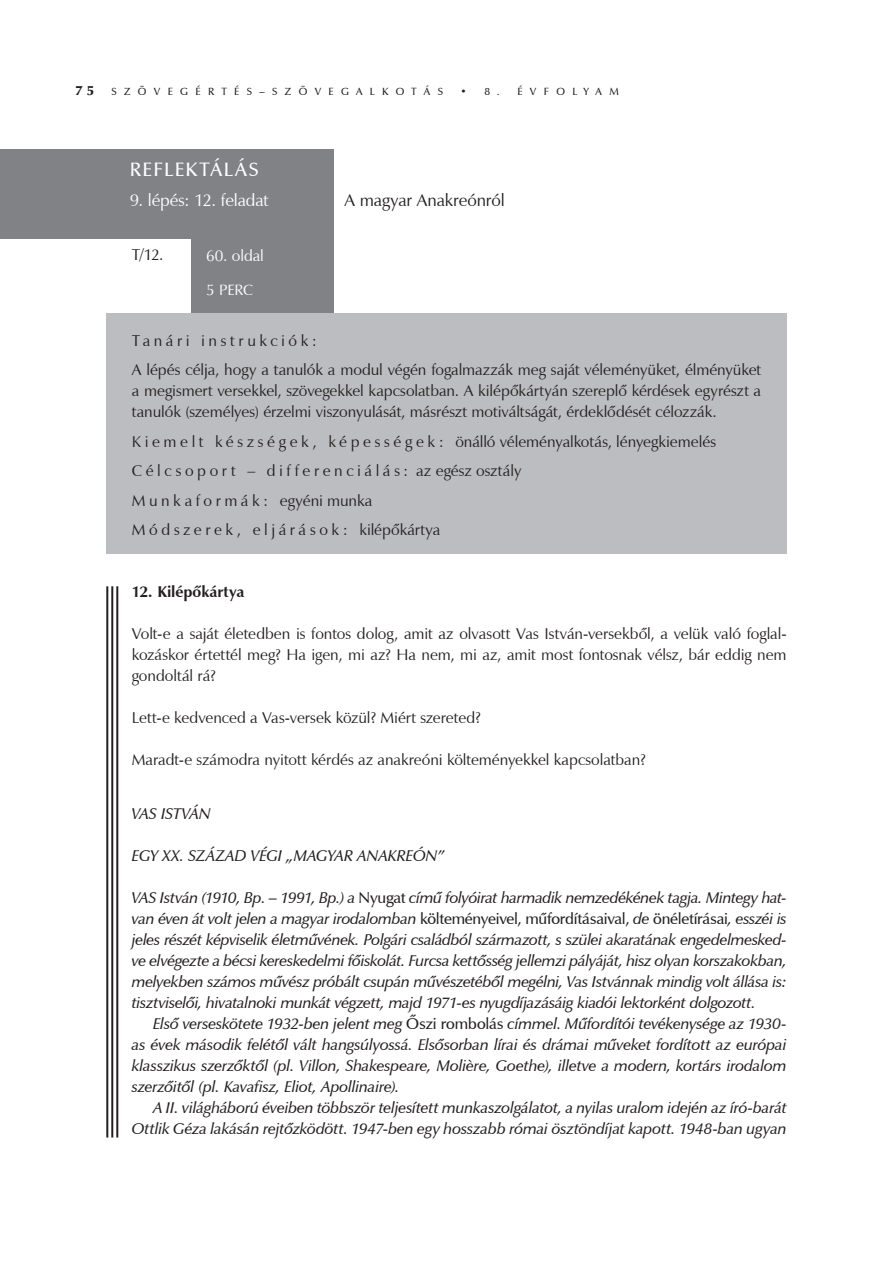
<style>
.page{position:relative;width:893px;height:1263px;background:#fff}
.page>*{position:absolute;margin:0;border:0;box-sizing:border-box;transform-origin:0 0}
.t1{font:19.5px "Zapf Humanist 601 Dm PFL";letter-spacing:.08em;color:#fff}
.t2{font:17.25px "Zapf Humanist 601 PFL";letter-spacing:-.01em;color:#fff}
.t3{font:17.25px "Zapf Humanist 601 PFL";letter-spacing:-.01em;color:#231f20}
.t4{font:italic 15.75px/21px "Zapf Humanist 601 Dm PFL";letter-spacing:-.005em;color:#231f20;text-align:justify}
.t5{font:15.75px/21px "Zapf Humanist 601 PFL";color:#231f20}
.t6{font:15.75px/29.5px "Zapf Humanist 601 PFL";letter-spacing:.02em;color:#231f20}
.t7{font:700 15.75px "Zapf Humanist 601 PFL";color:#231f20}
.t8{font:italic 15.75px "Zapf Humanist 601 Dm PFL";letter-spacing:.015em;color:#231f20}
.t9{font:15.75px "Zapf Humanist 601 PFL";color:#fff}
.t10{font:15px "Zapf Humanist 601 PFL";color:#fff}
.t11{font:13.5px "Zapf Humanist 601 Ult PFL";color:#231f20}
.t12{font:10.5px "Zapf Humanist 601 Dm PFL";letter-spacing:.7em;color:#231f20}
.s1{font-size:15.75px}
.s2{font-style:normal}
</style>
<div class="page">
<div style="left:0;top:149px;width:333px;height:174px;background:#808285"></div>
<div style="left:0;top:239px;width:190px;height:86px;background:#fff"></div>
<div style="left:106px;top:313px;width:681px;height:241px;background:#bcbdc0"></div>
<hr style="left:116px;top:586px;width:2px;height:551px;background:#231f20">
<hr style="left:111px;top:586px;width:2px;height:551px;background:#231f20">
<hr style="left:106px;top:586px;width:2px;height:551px;background:#231f20">
<p class="t11" style="left:75px;top:82px;width:20px">7 5</p>
<p class="t12" style="left:111px;top:84px;width:333px">SZÖVEGÉRTÉS–SZÖVEGALKOTÁS</p>
<p class="t12" style="left:461px;top:84px;width:41px">• 8 .</p>
<p class="t12" style="left:517px;top:84px;width:103px">ÉVFOLYAM</p>
<p class="t1" style="left:130px;top:157px;width:131px">REFLEKTÁLÁS</p>
<p class="t2" style="left:130px;top:189px;width:140px">9. lépés: 12. feladat</p>
<p class="t9" style="left:206px;top:246px;width:59px">60. oldal</p>
<p class="t10" style="left:206px;top:280px;width:48px"><span class="s1">5</span> PERC</p>
<p class="t5" style="left:132px;top:244px;width:33px">T/12.</p>
<p class="t3" style="left:344px;top:190px;width:162px">A magyar Anakreónról</p>
<p class="t5" style="left:132px;top:325px;width:631px;line-height:29.5px">Tanári instrukciók:<br>A lépés célja, hogy a tanulók a modul végén fogalmazzák meg saját véleményüket, élményüket</p>
<p class="t5" style="left:132px;top:380px;width:631px">a megismert versekkel, szövegekkel kapcsolatban. A kilépőkártyán szereplő kérdések egyrészt a tanulók (személyes) érzelmi viszonyulását, másrészt motiváltságát, érdeklődését célozzák.</p>
<p class="t6" style="left:132px;top:426px;width:586px">K i e m e l t k é s z s é g e k , k é p e s s é g e k : önálló véleményalkotás, lényegkiemelés Célcsoport – differenciálás: az egész osztály<br>Munkaformák: egyéni munka<br>Módszerek, eljárások: kilépőkártya</p>
<p class="t7" style="left:132px;top:582px;width:114px">12. Kilépőkártya</p>
<p class="t5" style="left:132px;top:623px;width:656px;text-align:justify">Volt-e a saját életedben is fontos dolog, amit az olvasott Vas István-versekből, a velük való foglal&shy;kozáskor értettél meg? Ha igen, mi az? Ha nem, mi az, amit most fontosnak vélsz, bár eddig nem gondoltál rá?</p>
<p class="t5" style="left:132px;top:707px;width:350px">Lett-e kedvenced a Vas-versek közül? Miért szereted?</p>
<p class="t5" style="left:132px;top:749px;width:516px">Maradt-e számodra nyitott kérdés az anakreóni költeményekkel kapcsolatban?</p>
<p class="t8" style="left:132px;top:803px;width:80px">VAS ISTVÁN</p>
<p class="t4" style="left:132px;top:845px;width:314px">EGY XX. SZÁZAD VÉGI „MAGYAR ANAKREÓN”</p>
<p class="t4" style="left:132px;top:887px;width:656px">VAS István (1910, Bp. – 1991, Bp.) a <span class="s2">Nyugat</span> című folyóirat harmadik nemzedékének tagja. Mintegy hat&shy;van éven át volt jelen a magyar irodalomban <span class="s2">költeményeivel, műfordításaival,</span> de <span class="s2">önéletírásai</span>, esszéi is jeles részét képviselik életművének. Polgári családból származott, s szülei akaratának engedelmesked&shy;ve elvégezte a bécsi kereskedelmi főiskolát. Furcsa kettősség jellemzi pályáját, hisz olyan korszakokban, melyekben számos művész próbált csupán művészetéből megélni, Vas Istvánnak mindig volt állása is: tisztviselői, hivatalnoki munkát végzett, majd 1971-es nyugdíjazásáig kiadói lektorként dolgozott.</p>
<p class="t4" style="left:132px;top:1013px;width:656px;text-indent:21px">Első verseskötete 1932-ben jelent meg <span class="s2">Őszi rombolás</span> címmel. Műfordítói tevékenysége az 1930- as évek második felétől vált hangsúlyossá. Elsősorban lírai és drámai műveket fordított az európai klasszikus szerzőktől (pl. Villon, Shakespeare, Molière, Goethe), illetve a modern, kortárs irodalom szerzőitől (pl. Kavafisz, Eliot, Apollinaire).</p>
<p class="t4" style="left:132px;top:1097px;width:656px;text-align:right">A II. világháború éveiben többször teljesített munkaszolgálatot, a nyilas uralom idején az író-barát<br>Ottlik Géza lakásán rejtőzködött. 1947-ben egy hosszabb római ösztöndíjat kapott. 1948-ban ugyan</p>
</div>
